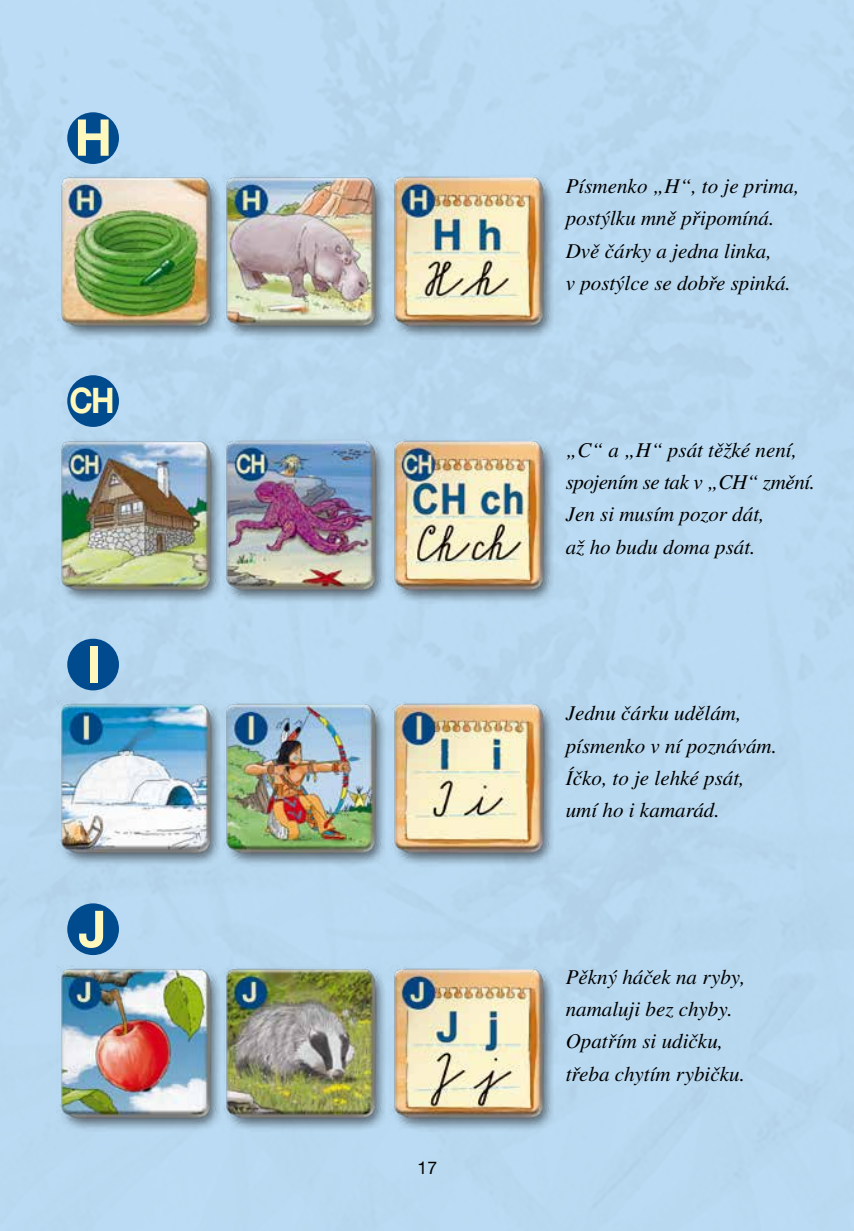
<style>
.page{position:relative;width:854px;height:1231px;background:#fff}
.page>*{position:absolute;margin:0;border:0;box-sizing:border-box;transform-origin:0 0}
.t1{font:700 50.75px "Helvetica Neue LT Pro";color:#fff8bd}
.t2{font:700 35.18px "Helvetica Neue LT Pro";color:#fff8bd;scale:.9 1}
.t3{font:italic 21px/32.4px "Nimbus Roman No 9 LOT";color:#000}
.t4{font:17.5px "Helvetica Neue LT Pro";color:#000}
</style>
<div class="page">
<div style="left:0;top:0;width:853px;height:1230px;background:#b9d9f1"></div>
<img style="left:47px;top:700px;width:175px;height:166px">
<img style="left:222px;top:700px;width:335px;height:166px">
<img style="left:47px;top:964px;width:175px;height:166px">
<img style="left:222px;top:964px;width:335px;height:166px">
<img style="left:47px;top:174px;width:175px;height:166px">
<img style="left:222px;top:174px;width:335px;height:166px">
<img style="left:47px;top:437px;width:175px;height:166px">
<img style="left:222px;top:437px;width:335px;height:166px">
<div style="left:67px;top:375px;width:52px;height:52px;background:#004a8e;border-radius:50%"></div>
<div style="left:67px;top:112px;width:52px;height:52px;background:#004a8e;border-radius:50%"></div>
<div style="left:67px;top:638px;width:52px;height:52px;background:#004a8e;border-radius:50%"></div>
<div style="left:67px;top:903px;width:52px;height:51px;background:#004a8e;border-radius:50%"></div>
<h1 class="t1" style="left:74px;top:106px;width:39px">H</h1>
<h2 class="t2" style="left:69px;top:378px;width:52px">CH</h2>
<h1 class="t1" style="left:86px;top:633px;width:16px">I</h1>
<h1 class="t1" style="left:78px;top:897px;width:30px">J</h1>
<p class="t4" style="left:417px;top:1157px;width:21px">17</p>
<p class="t3" style="left:565px;top:170px;width:235px">Písmenko „H“, to je prima, postýlku mně připomíná.<br>Dvě čárky a jedna linka,<br>v postýlce se dobře spinká.</p>
<p class="t3" style="left:565px;top:433px;width:251px">„C“ a „H“ psát těžké není, spojením se tak v „CH“ změní.<br>Jen si musím pozor dát,<br>až ho budu doma psát.</p>
<p class="t3" style="left:565px;top:697px;width:213px">Jednu čárku udělám, písmenko v ní poznávám.<br>Íčko, to je lehké psát, umí ho i kamarád.</p>
<p class="t3" style="left:565px;top:960px;width:181px">Pěkný háček na ryby, namaluji bez chyby.<br>Opatřím si udičku, třeba chytím rybičku.</p>
</div>
